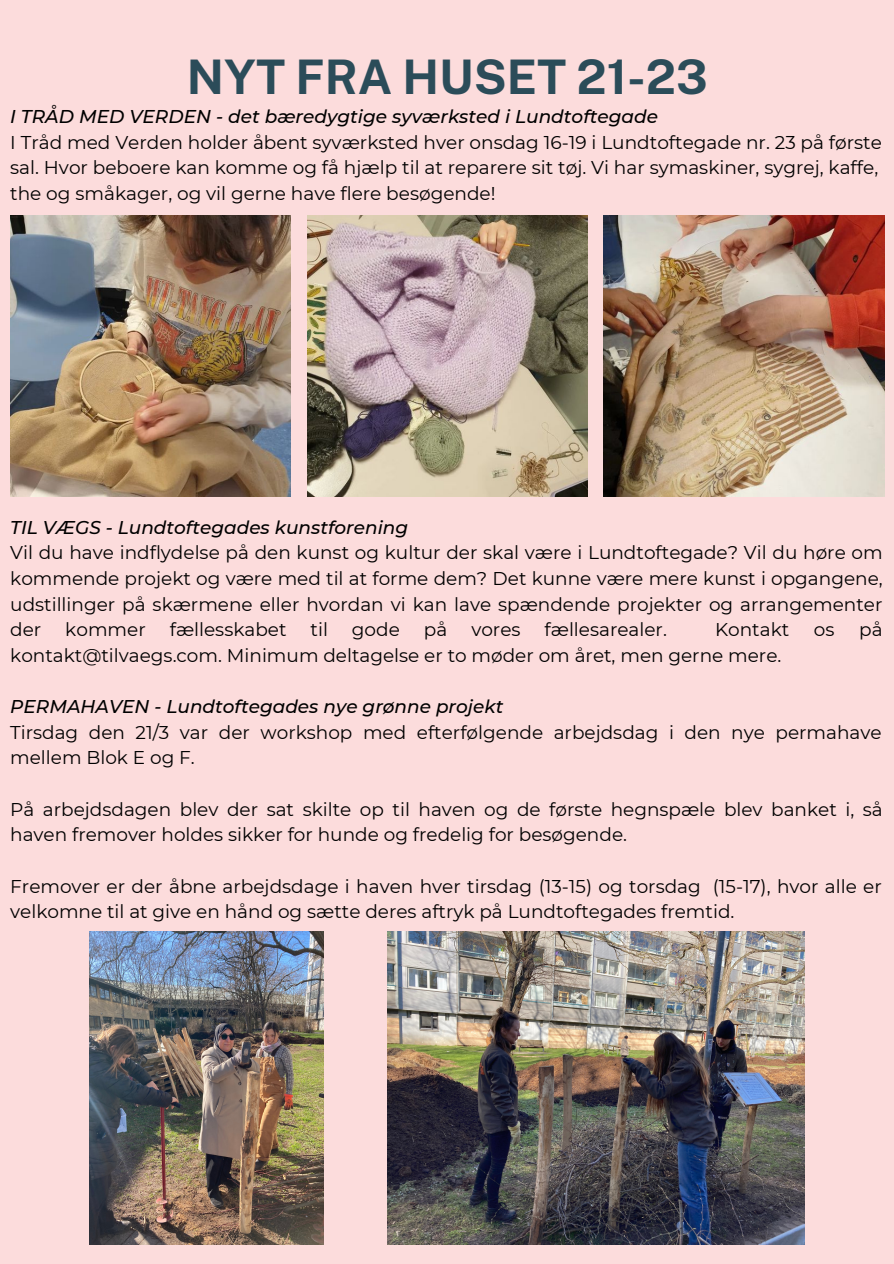
<style>
.page{position:relative;width:894px;height:1264px;background:#fff}
.page>*{position:absolute;margin:0;border:0;box-sizing:border-box;transform-origin:0 0}
.t1{font:700 47.55px "Public Sans";color:#2b4c59}
.t2{font:18.45px/25.7px "Montserrat";color:#000}
.t3{font:italic 500 18.45px "Montserrat";color:#000}
</style>
<div class="page">
<div style="left:0;top:0;width:893px;height:1263px;background:#fcdcdc"></div>
<img style="left:10px;top:216px;width:281px;height:280px">
<img style="left:307px;top:216px;width:280px;height:280px">
<img style="left:603px;top:216px;width:281px;height:280px">
<img style="left:89px;top:931px;width:235px;height:313px">
<img style="left:387px;top:931px;width:417px;height:313px">
<h1 class="t1" style="left:187px;top:49px;width:522px">NYT FRA HUSET 21-23</h1>
<p class="t3" style="left:10px;top:105px;width:649px">I TRÅD MED VERDEN - det bæredygtige syværksted i Lundtoftegade</p>
<p class="t2" style="left:10px;top:129px;width:873px">I Tråd med Verden holder åbent syværksted hver onsdag 16-19 i Lundtoftegade nr. 23 på første sal. Hvor beboere kan komme og få hjælp til at reparere sit tøj. Vi har symaskiner, sygrej, kaffe, the og småkager, og vil gerne have flere besøgende!</p>
<p class="t3" style="left:10px;top:515px;width:399px">TIL VÆGS - Lundtoftegades kunstforening</p>
<p class="t2" style="left:10px;top:539px;width:873px;text-align:justify">Vil du have indflydelse på den kunst og kultur der skal være i Lundtoftegade? Vil du høre om kommende projekt og være med til at forme dem? Det kunne være mere kunst i opgangene, udstillinger på skærmene eller hvordan vi kan lave spændende projekter og arrangementer der</p>
<p class="t2" style="left:65px;top:616px;width:82px">kommer</p>
<p class="t2" style="left:170px;top:616px;width:118px">fællesskabet</p>
<p class="t2" style="left:310px;top:616px;width:19px">til</p>
<p class="t2" style="left:352px;top:616px;width:49px">gode</p>
<p class="t2" style="left:424px;top:616px;width:25px">på</p>
<p class="t2" style="left:471px;top:616px;width:51px">vores</p>
<p class="t2" style="left:544px;top:616px;width:124px">fællesarealer.</p>
<p class="t2" style="left:714px;top:616px;width:76px">Kontakt</p>
<p class="t2" style="left:813px;top:616px;width:22px">os</p>
<p class="t2" style="left:859px;top:616px;width:25px">på</p>
<p class="t2" style="left:10px;top:642px;width:772px">kontakt@tilvaegs.com. Minimum deltagelse er to møder om året, men gerne mere.</p>
<p class="t3" style="left:10px;top:695px;width:494px">PERMAHAVEN - Lundtoftegades nye grønne projekt</p>
<p class="t2" style="left:10px;top:719px;width:872px">Tirsdag den 21/3 var der workshop med efterfølgende arbejdsdag i den nye permahave mellem Blok E og F.</p>
<p class="t2" style="left:10px;top:796px;width:873px">På arbejdsdagen blev der sat skilte op til haven og de første hegnspæle blev banket i, så haven fremover holdes sikker for hunde og fredelig for besøgende.</p>
<p class="t2" style="left:10px;top:873px;width:872px">Fremover er der åbne arbejdsdage i haven hver tirsdag (13-15) og torsdag (15-17), hvor alle er velkomne til at give en hånd og sætte deres aftryk på Lundtoftegades fremtid.</p>
</div>
